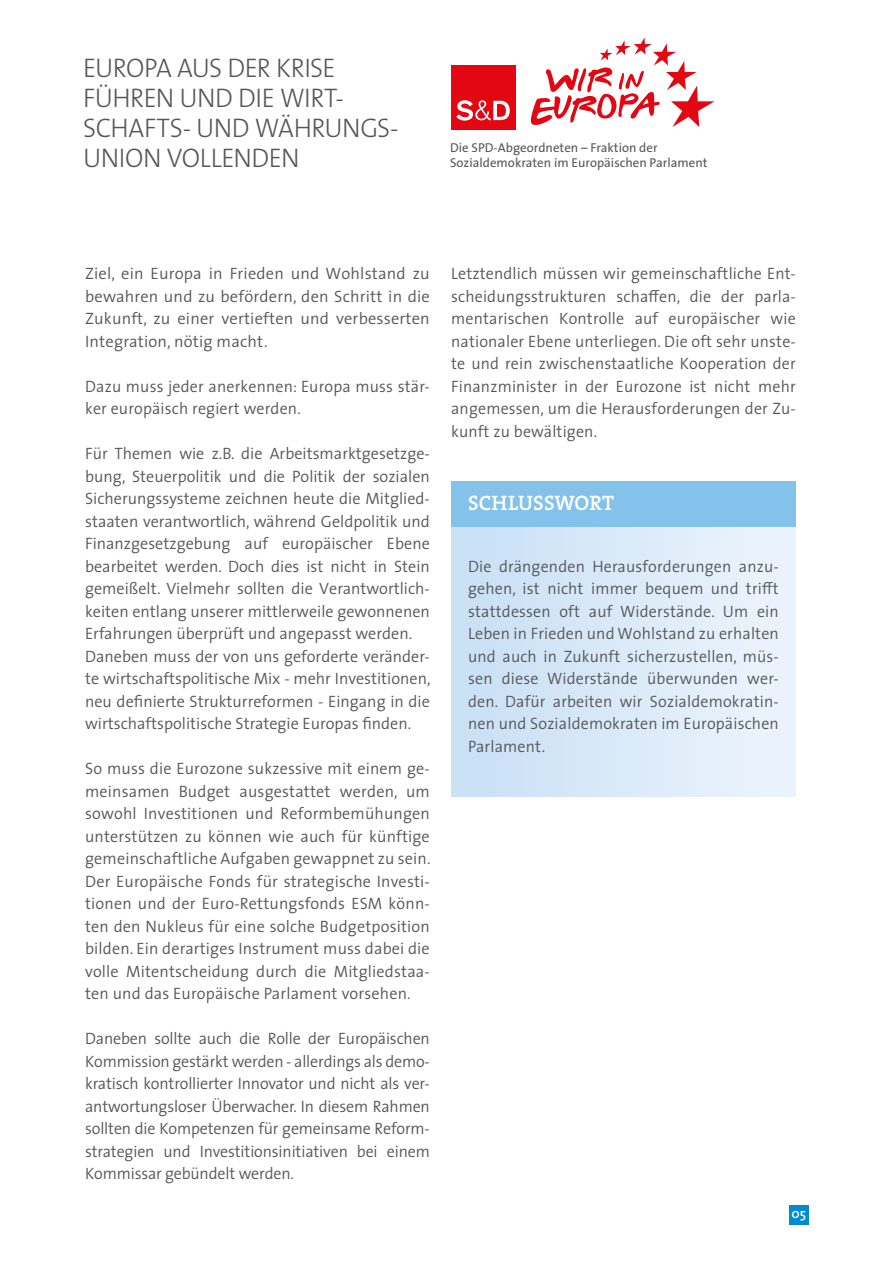
<style>
.page{position:relative;width:881px;height:1263px;background:#fff}
.page>*{position:absolute;margin:0;border:0;box-sizing:border-box;transform-origin:0 0}
.t1{font:300 27px/30px "The Sans";letter-spacing:-.02em;color:#565656;scale:.96 1}
.t2{font:600 21px "The Serif";letter-spacing:.01em;color:#fff}
.t3{font:300 16.5px/22.5px "The Sans";color:#565656;text-align:justify}
.t4{font:13.8px/15px "The Sans";letter-spacing:-.025em;color:#706f6f;text-align:center}
.t5{font:600 13.65px "The Serif";color:#fff}
.t6{font:12.9px/14.9px "The Sans";color:#565656}
</style>
<div class="page">
<div style="left:451px;top:507px;width:344px;height:289px;background:linear-gradient(to right,#c8dff5,#edf4fc)"></div>
<div style="left:451px;top:482px;width:344px;height:44px;background:#85c2eb"></div>
<div style="left:451px;top:65px;width:64px;height:65px;background:#e30613"></div>
<svg style="left:456px;top:100px;width:53px;height:21px"></svg>
<svg style="left:530px;top:37px;width:184px;height:90px"></svg>
<div style="left:789px;top:1205px;width:19px;height:19px;background:#008bd2"></div>
<h1 class="t1" style="left:83px;top:51px;width:330px">EUROPA AUS DER KRISE<br>FÜHREN UND DIE WIRT-<br>SCHAFTS- UND WÄHRUNGS-<br>UNION VOLLENDEN</h1>
<p class="t6" style="left:450px;top:140px;width:259px">Die SPD-Abgeordneten – Fraktion der<br>Sozialdemokraten im Europäischen Parlament</p>
<p class="t4" style="left:451px;top:143px;width:254px">Die SPD-Abgeordneten – Fraktion der<br>Sozialdemokraten im Europäischen Parlament</p>
<p class="t3" style="left:85px;top:262px;width:346px">Ziel, ein Europa in Frieden und Wohlstand zu bewahren und zu befördern, den Schritt in die Zukunft, zu einer vertieften und verbesserten Integration, nötig macht.</p>
<p class="t3" style="left:85px;top:374px;width:346px">Dazu muss jeder anerkennen: Europa muss stär&shy;ker europäisch regiert werden.</p>
<p class="t3" style="left:85px;top:442px;width:347px;text-align:left">Für Themen wie z.B. die Arbeitsmarktgesetzge&shy;bung, Steuerpolitik und die Politik der sozialen Sicherungssysteme zeichnen heute die Mitglied&shy;staaten verantwortlich, während Geldpolitik und Finanzgesetzgebung auf europäischer Ebene bearbeitet werden. Doch dies ist nicht in Stein gemeißelt. Vielmehr sollten die Verantwortlich&shy;keiten entlang unserer mittlerweile gewonnenen Erfahrungen überprüft und angepasst werden.<br>Daneben muss der von uns geforderte veränder&shy;te wirtschaftspolitische Mix - mehr Investitionen, neu definierte Strukturreformen - Eingang in die wirtschaftspolitische Strategie Europas finden.</p>
<p class="t3" style="left:85px;top:757px;width:347px">So muss die Eurozone sukzessive mit einem ge&shy;meinsamen Budget ausgestattet werden, um sowohl Investitionen und Reformbemühungen unterstützen zu können wie auch für künftige gemeinschaftliche Aufgaben gewappnet zu sein.<br>Der Europäische Fonds für strategische Investi&shy;tionen und der Euro-Rettungsfonds ESM könn&shy;ten den Nukleus für eine solche Budgetposition bilden. Ein derartiges Instrument muss dabei die volle Mitentscheidung durch die Mitgliedstaa&shy;ten und das Europäische Parlament vorsehen.</p>
<p class="t3" style="left:85px;top:1027px;width:346px">Daneben sollte auch die Rolle der Europäischen Kommission gestärkt werden - allerdings als demo&shy;kratisch kontrollierter Innovator und nicht als ver&shy;antwortungsloser Überwacher. In diesem Rahmen sollten die Kompetenzen für gemeinsame Reform&shy;strategien und Investitionsinitiativen bei einem Kommissar gebündelt werden.</p>
<p class="t3" style="left:451px;top:262px;width:346px">Letztendlich müssen wir gemeinschaftliche Ent&shy;scheidungsstrukturen schaffen, die der parla&shy;mentarischen Kontrolle auf europäischer wie nationaler Ebene unterliegen. Die oft sehr unste&shy;te und rein zwischenstaatliche Kooperation der Finanzminister in der Eurozone ist nicht mehr angemessen, um die Herausforderungen der Zu&shy;kunft zu bewältigen.</p>
<p class="t2" style="left:468px;top:485px;width:147px">SCHLUSSWORT</p>
<p class="t3" style="left:468px;top:554px;width:312px">Die drängenden Herausforderungen anzu&shy;gehen, ist nicht immer bequem und trifft stattdessen oft auf Widerstände. Um ein Leben in Frieden und Wohlstand zu erhalten und auch in Zukunft sicherzustellen, müs&shy;sen diese Widerstände überwunden wer&shy;den. Dafür arbeiten wir Sozialdemokratin&shy;nen und Sozialdemokraten im Europäischen Parlament.</p>
<p class="t5" style="left:791px;top:1201px;width:16px">05</p>
</div>
